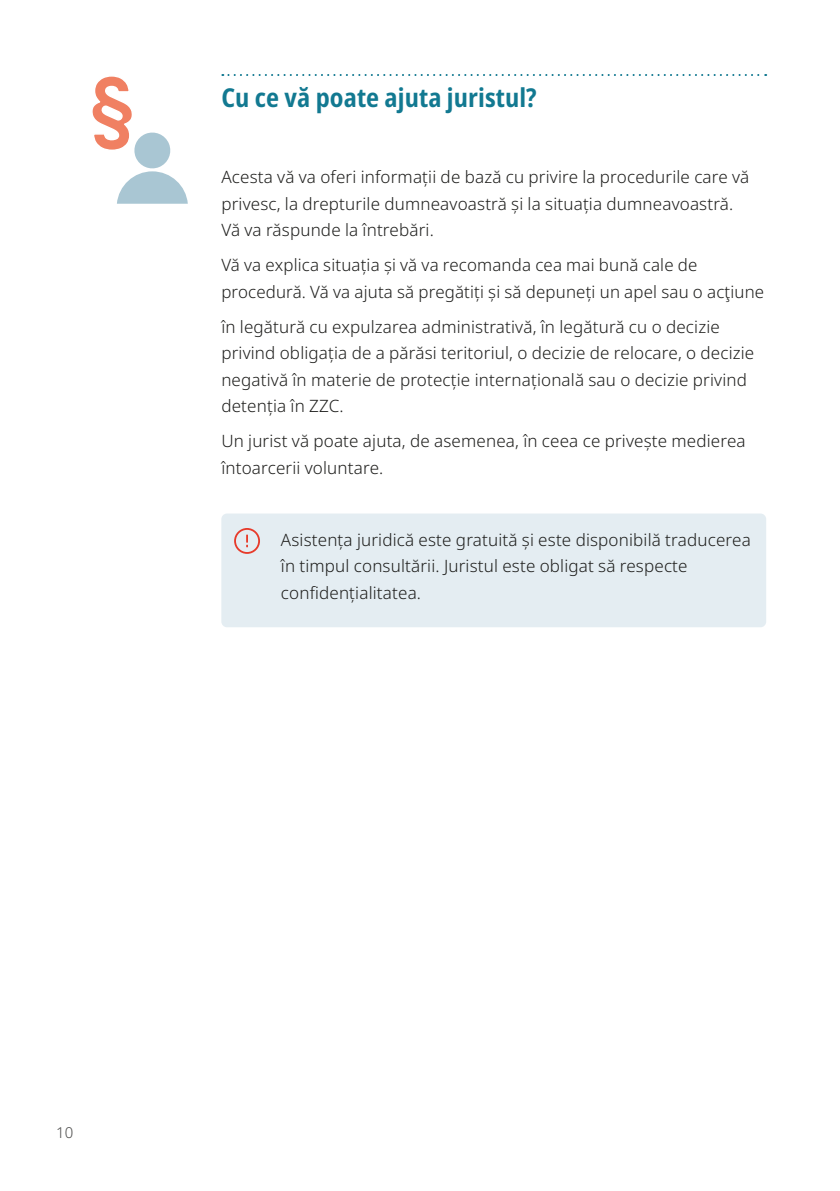
<style>
.page{position:relative;width:840px;height:1191px;background:#fff}
.page>*{position:absolute;margin:0;border:0;box-sizing:border-box;transform-origin:0 0}
.t1{font:700 26px "Noto Sans Condensed";letter-spacing:.005em;color:#127991}
.t2{font:17px/26.6px "Noto Sans";letter-spacing:.01em;color:#1d1d1b}
.t3{font:15px "Noto Sans";color:#4a4a49}
</style>
<div class="page">
<svg style="left:222px;top:74px;width:543px;height:2px"></svg>
<div style="left:221px;top:513px;width:544px;height:114px;background:#e4edf2;border-radius:6px"></div>
<svg style="left:234px;top:528px;width:26px;height:26px"></svg>
<svg style="left:92px;top:76px;width:96px;height:128px"></svg>
<h1 class="t1" style="left:221px;top:79px;width:317px">Cu ce vă poate ajuta juristul?</h1>
<p class="t2" style="left:221px;top:164px;width:529px">Acesta vă va oferi informații de bază cu privire la procedurile care vă privesc, la drepturile dumneavoastră și la situația dumneavoastră.<br>Vă va răspunde la întrebări.</p>
<p class="t2" style="left:221px;top:252px;width:544px">Vă va explica situația și vă va recomanda cea mai bună cale de procedură. Vă va ajuta să pregătiți și să depuneți un apel sau o acţiune</p>
<p class="t2" style="left:221px;top:313px;width:534px">în legătură cu expulzarea administrativă, în legătură cu o decizie privind obligația de a părăsi teritoriul, o decizie de relocare, o decizie negativă în materie de protecție internațională sau o decizie privind detenția în ZZC.</p>
<p class="t2" style="left:221px;top:428px;width:525px">Un jurist vă poate ajuta, de asemenea, în ceea ce privește medierea întoarcerii voluntare.</p>
<p class="t2" style="left:281px;top:527px;width:471px">Asistența juridică este gratuită și este disponibilă traducerea în timpul consultării. Juristul este obligat să respecte confidențialitatea.</p>
<p class="t3" style="left:56px;top:1121px;width:19px">10</p>
</div>
